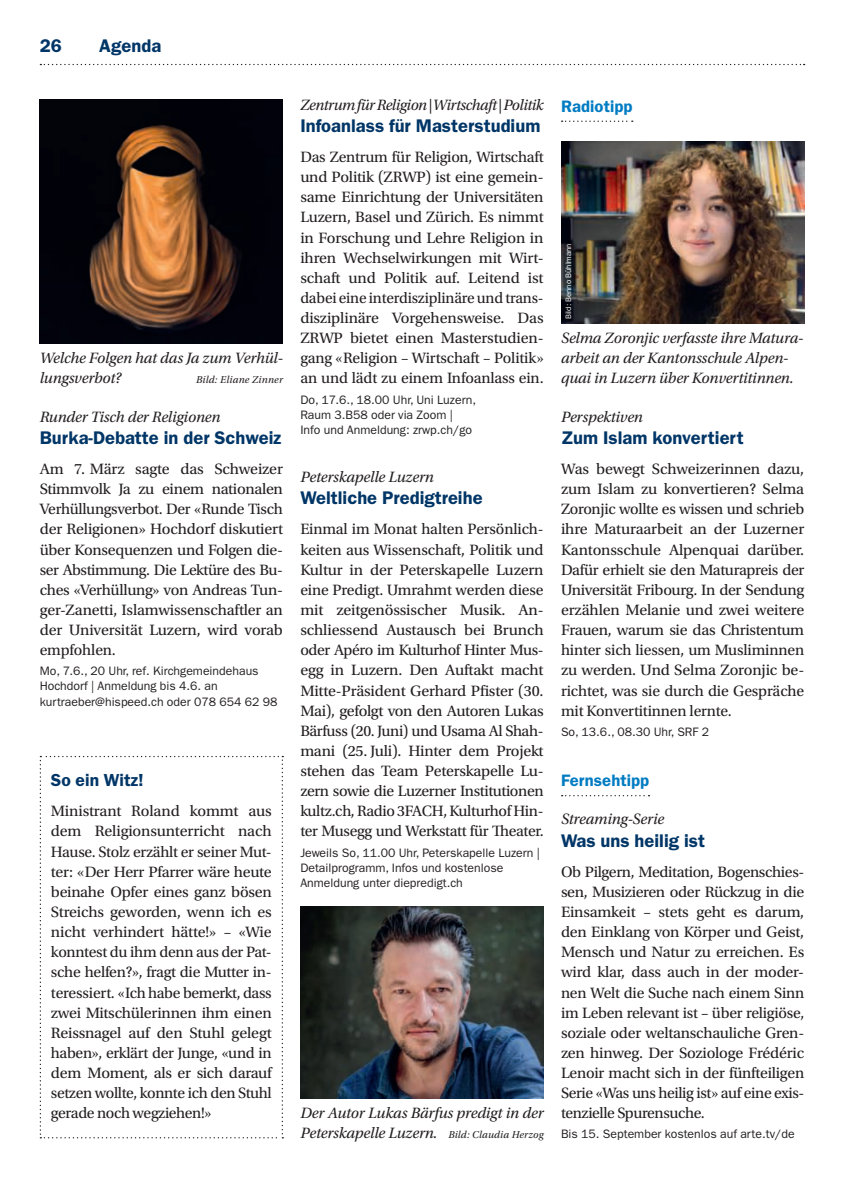
<style>
.page{position:relative;width:844px;height:1191px;background:#fff}
.page>*{position:absolute;margin:0;border:0;box-sizing:border-box;transform-origin:0 0}
.t1{font:600 18.38px "ITC Franklin Gothic Std";color:#003667}
.t2{font:600 17.5px "ITC Franklin Gothic Std";color:#003667}
.t3{font:600 16.62px "ITC Franklin Gothic Std";letter-spacing:.005em;color:#007cc2}
.t4{font:15.75px/20.1px "Utopia Std";letter-spacing:-.02em;color:#231f20;text-align:justify}
.t5{font:italic 15.75px/20.1px "Utopia Std";letter-spacing:-.01em;color:#231f20}
.t6{font:12.25px/15px "ITC Franklin Gothic Std";color:#231f20}
.t7{font:italic 10.5px "Utopia Std";letter-spacing:.02em;color:#231f20}
.t8{font:7.88px "ITC Franklin Gothic Std";color:#fff}
.s1{font-size:10.5px}
</style>
<div class="page">
<svg style="left:40px;top:64px;width:764px;height:1px"></svg>
<img style="left:40px;top:99px;width:243px;height:244px">
<img style="left:300px;top:907px;width:243px;height:191px">
<svg style="left:561px;top:121px;width:71px;height:1px"></svg>
<svg style="left:40px;top:756px;width:243px;height:382px"></svg>
<img style="left:561px;top:142px;width:243px;height:181px">
<svg style="left:561px;top:795px;width:88px;height:1px"></svg>
<p class="t1" style="left:40px;top:35px;width:24px">26</p>
<p class="t1" style="left:99px;top:35px;width:64px">Agenda</p>
<p class="t5" style="left:40px;top:348px;width:245px">Welche Folgen hat das Ja zum Verhül&shy;lungsverbot?</p>
<p class="t7" style="left:196px;top:374px;width:88px">Bild: Eliane Zinner</p>
<p class="t5" style="left:40px;top:407px;width:182px">Runder Tisch der Religionen</p>
<p class="t1" style="left:40px;top:427px;width:243px">Burka-Debatte in der Schweiz</p>
<p class="t4" style="left:40px;top:459px;width:245px">Am 7. März sagte das Schweizer Stimmvolk Ja zu einem nationalen Verhüllungsverbot. Der «Runde Tisch der Religionen» Hochdorf diskutiert über Konsequenzen und Folgen die&shy;ser Abstimmung. Die Lektüre des Bu&shy;ches «Verhüllung» von Andreas Tun&shy;ger-Zanetti, Islamwissenschaftler an der Universität Luzern, wird vorab empfohlen.</p>
<p class="t6" style="left:40px;top:664px;width:239px">Mo, 7.6., 20 Uhr, ref. Kirchgemeindehaus<br>Hochdorf | Anmeldung bis 4.6. an kurtraeber@hispeed.ch oder 078 654 62 98</p>
<p class="t2" style="left:51px;top:769px;width:94px">So ein Witz!</p>
<p class="t4" style="left:51px;top:801px;width:222px">Ministrant Roland kommt aus dem Religionsunterricht nach Hause. Stolz erzählt er seiner Mut&shy;ter: «Der Herr Pfarrer wäre heute beinahe Opfer eines ganz bösen Streichs geworden, wenn ich es nicht verhindert hätte!» – «Wie konntest du ihm denn aus der Pat&shy;sche helfen?», fragt die Mutter in&shy;teressiert. «Ich habe bemerkt, dass zwei Mitschülerinnen ihm einen Reissnagel auf den Stuhl gelegt haben», erklärt der Junge, «und in dem Moment, als er sich darauf setzen wollte, konnte ich den Stuhl ge rade noch wegziehen!»</p>
<p class="t5" style="left:300px;top:95px;width:245px">Zentrum für Religion | Wirtschaft | Politik</p>
<p class="t1" style="left:300px;top:115px;width:241px">Infoanlass für Masterstudium</p>
<p class="t4" style="left:300px;top:147px;width:245px">Das Zentrum für Religion, Wirtschaft und Politik (ZRWP) ist eine gemein&shy;same Einrichtung der Universitäten Luzern, Basel und Zürich. Es nimmt in Forschung und Lehre Religion in ihren Wechselwirkungen mit Wirt&shy;schaft und Politik auf. Leitend ist dabei eine interdisziplinäre und trans&shy;disziplinäre Vorgehensweise. Das ZRWP bietet einen Masterstudien&shy;gang «Religion – Wirtschaft – Politik» an und lädt zu einem Infoanlass ein.</p>
<p class="t6" style="left:300px;top:392px;width:177px">Do, 17.6., 18.00 Uhr, Uni Luzern,<br>Raum 3.B58 oder via Zoom |<br>Info und Anmeldung: zrwp.ch/go</p>
<p class="t5" style="left:300px;top:467px;width:135px">Peterskapelle Luzern</p>
<p class="t1" style="left:300px;top:487px;width:184px">Weltliche Predigtreihe</p>
<p class="t4" style="left:300px;top:519px;width:245px">Einmal im Monat halten Persönlich&shy;keiten aus Wissenschaft, Politik und Kultur in der Peterskapelle Luzern eine Predigt. Umrahmt werden diese mit zeitgenössischer Musik. An&shy;schliessend Austausch bei Brunch oder Apéro im Kulturhof Hinter Mus&shy;egg in Luzern. Den Auftakt macht Mitte-Präsident Gerhard Pfister (30.<br>Mai), gefolgt von den Autoren Lukas Bärfuss (20. Juni) und Usama Al Shah&shy;mani (25. Juli). Hinter dem Projekt stehen das Team Peterskapelle Lu&shy;zern sowie die Luzerner Institutionen kultz.ch, Radio 3FACH, Kulturhof Hin&shy;ter Musegg und Werkstatt für Theater.</p>
<p class="t6" style="left:300px;top:845px;width:241px">Jeweils So, 11.00 Uhr, Peterskapelle Luzern |<br>Detailprogramm, Infos und kostenlose<br>Anmeldung unter diepredigt.ch</p>
<p class="t5" style="left:300px;top:1103px;width:245px">Der Autor Lukas Bärfus predigt in der<br>Peterskapelle Luzern. <span class="s1">Bild: Claudia Herzog</span></p>
<p class="t3" style="left:561px;top:96px;width:73px">Radiotipp</p>
<p class="t8" style="left:563px;top:319px;width:77px;rotate:-90deg">Bild: Benno Bühlmann</p>
<p class="t5" style="left:561px;top:328px;width:244px">Selma Zoronjic verfasste ihre Matura&shy;arbeit an der Kantonsschule Alpen&shy;quai in Luzern über Konvertitinnen.</p>
<p class="t5" style="left:561px;top:407px;width:83px">Perspektiven</p>
<p class="t1" style="left:561px;top:427px;width:184px">Zum Islam konvertiert</p>
<p class="t4" style="left:561px;top:459px;width:245px">Was bewegt Schweizerinnen dazu, zum Islam zu konvertieren? Selma Zoronjic wollte es wissen und schrieb ihre Maturaarbeit an der Luzerner Kantonsschule Alpenquai darüber.<br>Dafür erhielt sie den Maturapreis der Universität Fribourg. In der Sendung erzählen Melanie und zwei weitere Frauen, warum sie das Christentum hinter sich liessen, um Musliminnen zu werden. Und Selma Zoronjic be&shy;richtet, was sie durch die Gespräche mit Konvertitinnen lernte.</p>
<p class="t6" style="left:561px;top:724px;width:149px">So, 13.6., 08.30 Uhr, SRF 2</p>
<p class="t3" style="left:561px;top:770px;width:90px">Fernsehtipp</p>
<p class="t5" style="left:561px;top:809px;width:105px">Streaming-Serie</p>
<p class="t1" style="left:561px;top:829px;width:145px">Was uns heilig ist</p>
<p class="t4" style="left:561px;top:861px;width:245px">Ob Pilgern, Meditation, Bogenschies&shy;sen, Musizieren oder Rückzug in die Einsamkeit – stets geht es darum, den Einklang von Körper und Geist, Mensch und Natur zu erreichen. Es wird klar, dass auch in der moder&shy;nen Welt die Suche nach einem Sinn im Leben relevant ist – über religiöse, soziale oder weltanschauliche Gren&shy;zen hinweg. Der Soziologe Frédéric Lenoir macht sich in der fünfteiligen Serie «Was uns heilig ist» auf eine exis&shy;tenzielle Spurensuche.</p>
<p class="t6" style="left:561px;top:1126px;width:235px">Bis 15. September kostenlos auf arte.tv/de</p>
</div>
